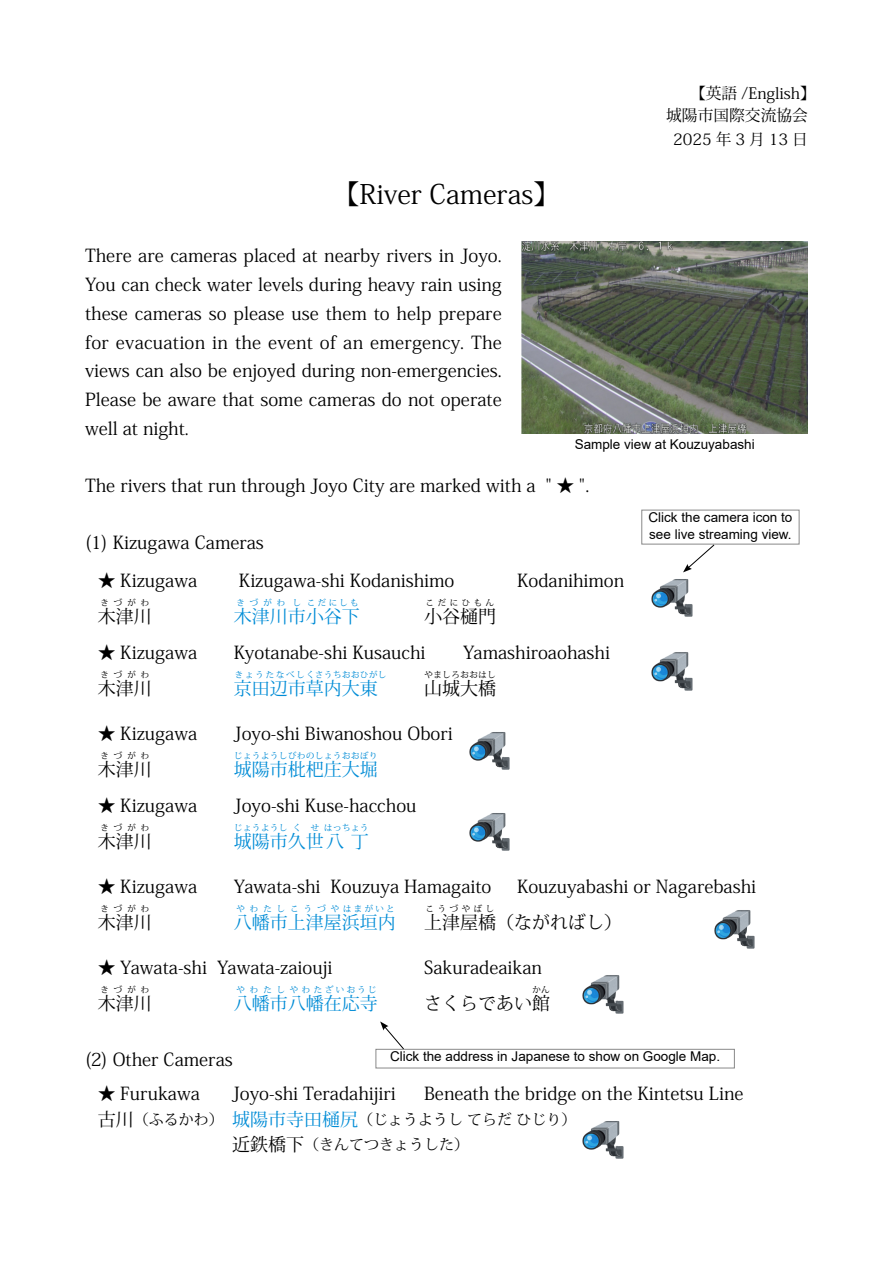
<style>
.page{position:relative;width:893px;height:1263px;background:#fff}
.page>*{position:absolute;margin:0;border:0;box-sizing:border-box;transform-origin:0 0}
.t1{font:27px "Koz Min Pro";color:#000}
.t2{font:18px/28.7px "Koz Min Pro";color:#000}
.t3{font:18px "Koz Min Pro";color:#008cd6}
.t4{font:15.75px "Koz Min Pro";color:#000}
.t5{font:15px "Koz Min Pro";color:#000}
.t6{font:13.5px/17px "Arial";color:#000}
.t7{font:9px "Koz Min Pro";letter-spacing:.415em;color:#000}
.t8{font:9px "Koz Min Pro";color:#008cd6}
.t9{font:9px "Koz Min Pro";letter-spacing:.145em;color:#008cd6}
.t10{font:9px "Koz Min Pro";letter-spacing:.335em;color:#008cd6}
.t11{font:9px "Koz Min Pro";letter-spacing:.275em;color:#008cd6}
.t12{font:9px "Koz Min Pro";color:#000}
</style>
<div class="page">
<img style="left:522px;top:241px;width:285px;height:193px">
<img style="left:582px;top:1121px;width:42px;height:38px">
<img style="left:469px;top:732px;width:41px;height:38px">
<img style="left:651px;top:652px;width:42px;height:39px">
<div style="left:642px;top:510px;width:157px;height:34px;border:1px solid #898989"></div>
<svg style="left:683px;top:544px;width:32px;height:28px"></svg>
<div style="left:376px;top:1049px;width:359px;height:19px;border:1px solid #898989"></div>
<svg style="left:380px;top:1021px;width:24px;height:28px"></svg>
<img style="left:469px;top:813px;width:41px;height:38px">
<img style="left:582px;top:975px;width:42px;height:39px">
<img style="left:714px;top:910px;width:41px;height:39px">
<img style="left:651px;top:579px;width:42px;height:38px">
<h1 class="t1" style="left:333px;top:175px;width:229px">【River Cameras【</h1>
<p class="t4" style="left:690px;top:82px;width:127px">【英語 /English【</p>
<p class="t4" style="left:666px;top:104px;width:143px">城陽市国際交流協会</p>
<p class="t4" style="left:673px;top:128px;width:136px">2025 年 3 月 13 日</p>
<p class="t2" style="left:85px;top:241px;width:418px;text-align:justify">There are cameras placed at nearby rivers in Joyo.<br>You can check water levels during heavy rain using these cameras so please use them to help prepare for evacuation in the event of an emergency. The views can also be enjoyed during non-emergencies.<br>Please be aware that some cameras do not operate well at night.</p>
<p class="t2" style="left:85px;top:470px;width:506px">The rivers that run through Joyo City are marked with "a ★ ."</p>
<p class="t2" style="left:85px;top:528px;width:180px">1( ) Kizugawa Cameras</p>
<p class="t2" style="left:517px;top:565px;width:109px">Kodanihimon</p>
<p class="t6" style="left:575px;top:435px;width:182px">Sample view at Kouzuyabashi</p>
<p class="t6" style="left:648px;top:509px;width:146px">Click the camera icon to see live streaming view.</p>
<p class="t2" style="left:98px;top:561px;width:101px;line-height:36.2px">★ Kizugawa木津川</p>
<p class="t2" style="left:239px;top:565px;width:217px">Kizugawa-shi Kodanishimo</p>
<p class="t7" style="left:100px;top:596px;width:51px">きづがわ</p>
<p class="t9" style="left:236px;top:596px;width:51px">きづがわ</p>
<p class="t9" style="left:292px;top:596px;width:10px">し</p>
<p class="t9" style="left:307px;top:596px;width:54px">こだにしも</p>
<p class="t7" style="left:426px;top:596px;width:70px">こだにひもん</p>
<p class="t2" style="left:463px;top:637px;width:148px">Yamashiroaohashi</p>
<p class="t3" style="left:234px;top:603px;width:128px">木津川市小谷下</p>
<p class="t2" style="left:424px;top:601px;width:73px">小谷樋門</p>
<p class="t2" style="left:98px;top:634px;width:101px;line-height:36.2px">★ Kizugawa木津川</p>
<p class="t2" style="left:234px;top:637px;width:193px">Kyotanabe-shi Kusauchi</p>
<p class="t7" style="left:100px;top:668px;width:51px">きづがわ</p>
<p class="t8" style="left:235px;top:668px;width:154px">きょうたなべしくさうちおおひがし</p>
<p class="t12" style="left:424px;top:668px;width:73px">やましろおおはし</p>
<p class="t3" style="left:234px;top:676px;width:146px">京田辺市草内大東</p>
<p class="t2" style="left:424px;top:674px;width:73px">山城大橋</p>
<p class="t2" style="left:98px;top:714px;width:101px;line-height:36.2px">★ Kizugawa木津川</p>
<p class="t7" style="left:100px;top:749px;width:51px">きづがわ</p>
<p class="t2" style="left:98px;top:787px;width:101px;line-height:36.2px">★ Kizugawa木津川</p>
<p class="t7" style="left:100px;top:822px;width:51px">きづがわ</p>
<p class="t2" style="left:234px;top:718px;width:220px">Joyo-shi Biwanoshou Obori</p>
<p class="t8" style="left:234px;top:749px;width:145px">じょうようしびわのしょうおおぼり</p>
<p class="t2" style="left:234px;top:790px;width:184px">Joyo-shi Kuse-hacchou</p>
<p class="t3" style="left:234px;top:757px;width:146px">城陽市枇杷庄大堀</p>
<p class="t9" style="left:234px;top:822px;width:55px">じょうようし</p>
<p class="t9" style="left:292px;top:822px;width:28px">く せ</p>
<p class="t9" style="left:324px;top:822px;width:46px">はっちょう</p>
<p class="t3" style="left:234px;top:829px;width:137px">城陽市久世八丁</p>
<p class="t2" style="left:98px;top:868px;width:101px;line-height:36.2px">★ Kizugawa木津川</p>
<p class="t7" style="left:100px;top:902px;width:51px">きづがわ</p>
<p class="t2" style="left:234px;top:871px;width:88px">Yawata-shi</p>
<p class="t2" style="left:331px;top:871px;width:162px">Kouzuya Hamagaito</p>
<p class="t2" style="left:517px;top:871px;width:241px">Kouzuyabashi or Nagarebashi</p>
<p class="t9" style="left:236px;top:902px;width:51px">やわたし</p>
<p class="t11" style="left:290px;top:902px;width:106px">こうづやはまがいと</p>
<p class="t3" style="left:234px;top:910px;width:164px">八幡市上津屋浜垣内</p>
<p class="t7" style="left:426px;top:902px;width:70px">こうづやばし</p>
<p class="t2" style="left:424px;top:907px;width:199px">上津屋橋（ながればし(</p>
<p class="t2" style="left:98px;top:948px;width:111px;line-height:36.2px">★ Yawata-shi木津川</p>
<p class="t7" style="left:100px;top:983px;width:51px">きづがわ</p>
<p class="t2" style="left:217px;top:952px;width:117px">Yawata-zaiouji</p>
<p class="t10" style="left:236px;top:983px;width:142px">やわたしやわたざいおうじ</p>
<p class="t3" style="left:234px;top:990px;width:146px">八幡市八幡在応寺</p>
<p class="t2" style="left:424px;top:952px;width:119px">Sakuradeaikan</p>
<p class="t7" style="left:532px;top:983px;width:19px">かん</p>
<p class="t2" style="left:424px;top:988px;width:127px">さくらであい館</p>
<p class="t2" style="left:85px;top:1045px;width:149px">2( ) Other Cameras</p>
<p class="t6" style="left:390px;top:1048px;width:332px">Click the address in Japanese to show on Google Map.</p>
<p class="t2" style="left:98px;top:1079px;width:104px">★ Furukawa</p>
<p class="t2" style="left:232px;top:1079px;width:165px">Joyo-shi Teradahijiri</p>
<p class="t2" style="left:424px;top:1079px;width:321px">Beneath the bridge on the Kintetsu Line</p>
<p class="t2" style="left:98px;top:1104px;width:37px">古川</p>
<p class="t5" style="left:134px;top:1108px;width:92px">（ふるかわ）</p>
<p class="t3" style="left:232px;top:1106px;width:127px">城陽市寺田樋尻</p>
<p class="t5" style="left:358px;top:1108px;width:220px">（じょうようしてらだひじり(</p>
<p class="t2" style="left:232px;top:1130px;width:73px">近鉄橋下</p>
<p class="t5" style="left:304px;top:1134px;width:166px">（きんてつきょうした(</p>
</div>
